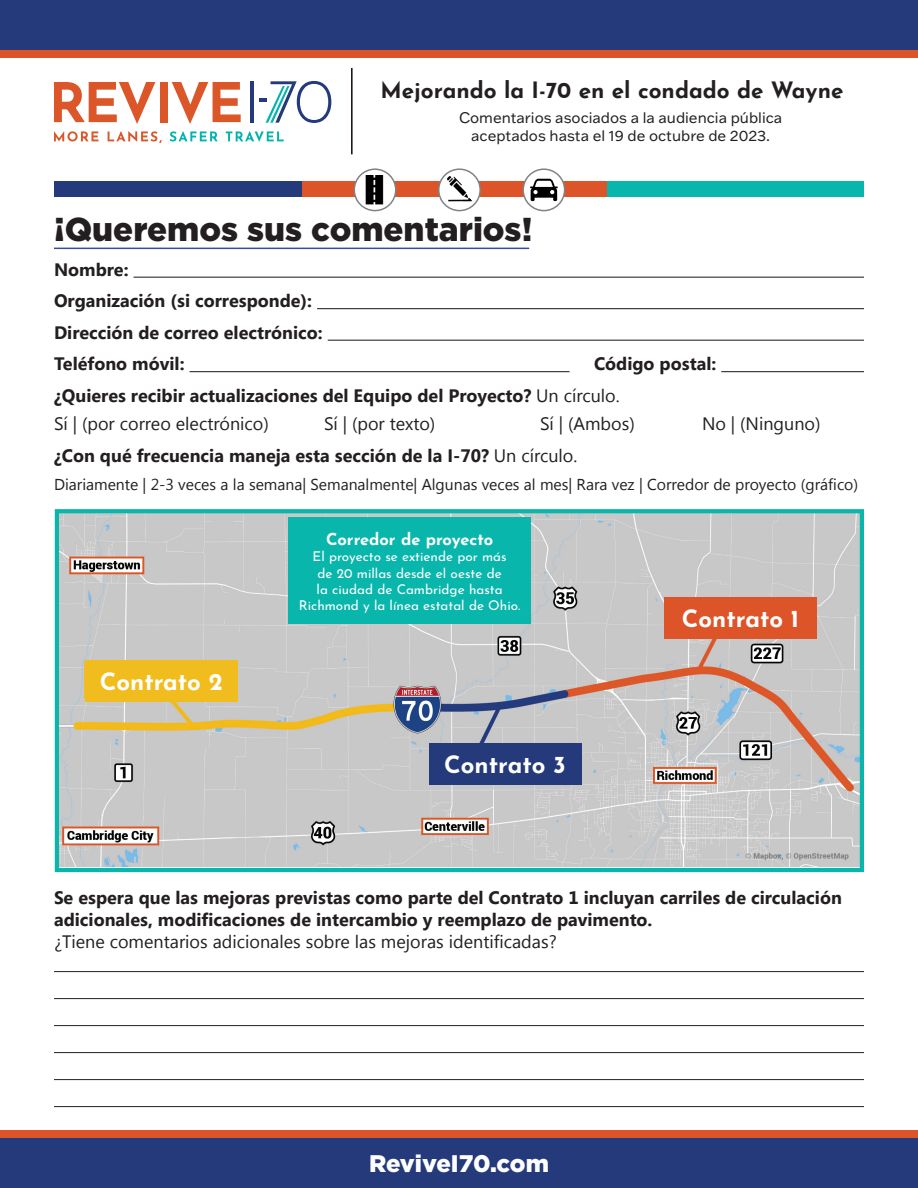
<style>
.page{position:relative;width:918px;height:1188px;background:#fff}
.page>*{position:absolute;margin:0;border:0;box-sizing:border-box;transform-origin:0 0}
.t1{font:900 33.15px "Gotham";color:#231f20}
.t2{font:900 24px "Gotham";letter-spacing:-.005em;color:#fff}
.t3{font:700 23.85px "Josefin Sans";color:#fff}
.t4{font:700 22.5px "Josefin Sans";color:#231f20}
.t5{font:700 18px/21.6px "Segoe UI";color:#231f20}
.t6{font:18px "Segoe UI";color:#231f20}
.t7{font:700 16.5px "Josefin Sans";color:#fff}
.t8{font:15.75px "Segoe UI";color:#231f20}
.t9{font:15px/18px "Franklin Gothic ATF";color:#231f20;text-align:center}
.t10{font:13.5px/16.2px "Josefin Sans";color:#fff;text-align:center}
.s1{font-weight:400}
</style>
<div class="page">
<div style="left:0;top:1134px;width:918px;height:54px;background:#243a7b"></div>
<div style="left:0;top:1130px;width:918px;height:7px;background:#dd5428"></div>
<hr style="left:54px;top:248px;width:475px;height:1px;background:#3051a3">
<div style="left:54px;top:181px;width:249px;height:15px;background:#243a7b"></div>
<div style="left:302px;top:181px;width:306px;height:15px;background:#dd5428"></div>
<div style="left:608px;top:181px;width:256px;height:15px;background:#09b6ac"></div>
<svg style="left:523px;top:169px;width:42px;height:42px"></svg>
<div style="left:522px;top:168px;width:43px;height:43px;border:2px solid #818285;border-radius:50%"></div>
<svg style="left:530px;top:179px;width:28px;height:22px"></svg>
<svg style="left:354px;top:169px;width:42px;height:42px"></svg>
<div style="left:354px;top:168px;width:42px;height:43px;border:2px solid #818285;border-radius:50%"></div>
<img style="left:366px;top:176px;width:18px;height:28px">
<svg style="left:439px;top:169px;width:41px;height:42px"></svg>
<div style="left:438px;top:168px;width:43px;height:43px;border:2px solid #818285;border-radius:50%"></div>
<img style="left:445px;top:176px;width:28px;height:29px">
<svg style="left:447px;top:196px;width:27px;height:6px"></svg>
<hr style="left:134px;top:277px;width:730px;height:1px;background:#231f20">
<hr style="left:317px;top:308px;width:547px;height:1px;background:#231f20">
<hr style="left:328px;top:340px;width:536px;height:1px;background:#231f20">
<hr style="left:190px;top:371px;width:380px;height:1px;background:#231f20">
<hr style="left:721px;top:371px;width:143px;height:1px;background:#231f20">
<hr style="left:351px;top:68px;width:2px;height:86px;background:#150909">
<svg style="left:54px;top:82px;width:101px;height:42px"></svg>
<div style="left:160px;top:82px;width:8px;height:40px;background:#db5628"></div>
<svg style="left:172px;top:82px;width:69px;height:42px"></svg>
<hr style="left:251px;top:81px;width:3px;height:42px;background:#253a7c">
<svg style="left:259px;top:81px;width:72px;height:42px"></svg>
<svg style="left:54px;top:131px;width:44px;height:11px"></svg>
<svg style="left:108px;top:131px;width:54px;height:12px"></svg>
<svg style="left:170px;top:131px;width:48px;height:11px"></svg>
<svg style="left:226px;top:131px;width:58px;height:11px"></svg>
<div style="left:0;top:0;width:918px;height:54px;background:#243a7b"></div>
<div style="left:0;top:51px;width:918px;height:7px;background:#dd5428"></div>
<hr style="left:54px;top:971px;width:810px;height:1px;background:#231f20">
<hr style="left:54px;top:998px;width:810px;height:1px;background:#231f20">
<hr style="left:54px;top:1025px;width:810px;height:1px;background:#231f20">
<hr style="left:54px;top:1052px;width:810px;height:1px;background:#231f20">
<hr style="left:54px;top:1079px;width:810px;height:1px;background:#231f20">
<hr style="left:54px;top:1106px;width:810px;height:1px;background:#231f20">
<img style="left:60px;top:514px;width:799px;height:353px">
<div style="left:55px;top:509px;width:809px;height:363px;border:4px solid #09b6ac"></div>
<div style="left:289px;top:517px;width:242px;height:106px;background:#09b6ac"></div>
<div style="left:85px;top:660px;width:152px;height:41px;background:#f1bc1e"></div>
<div style="left:429px;top:743px;width:152px;height:42px;background:#243a7b"></div>
<div style="left:664px;top:598px;width:153px;height:41px;background:#dd5428"></div>
<p class="t4" style="left:381px;top:70px;width:464px">Mejorando la I-70 en el condado de Wayne</p>
<p class="t9" style="left:459px;top:109px;width:325px">Comentarios asociados a la audiencia pública aceptados hasta el 19 de octubre de 2023.</p>
<p class="t1" style="left:54px;top:210px;width:480px">¡Queremos sus comentarios!</p>
<p class="t5" style="left:54px;top:258px;width:76px">Nombre:</p>
<p class="t5" style="left:54px;top:289px;width:260px">Organización (si corresponde):</p>
<p class="t5" style="left:54px;top:321px;width:270px">Dirección de correo electrónico:</p>
<p class="t5" style="left:54px;top:352px;width:132px">Teléfono móvil:</p>
<p class="t5" style="left:594px;top:352px;width:124px">Código postal:</p>
<p class="t5" style="left:54px;top:384px;width:567px">¿Quieres recibir actualizaciones del Equipo del Proyecto? <span class="s1">Un círculo.</span></p>
<p class="t6" style="left:54px;top:411px;width:216px">Sí | (por correo electrónico)</p>
<p class="t6" style="left:324px;top:411px;width:113px">Sí | (por texto)</p>
<p class="t6" style="left:540px;top:411px;width:96px">Sí | (Ambos)</p>
<p class="t6" style="left:702px;top:411px;width:120px">No | (Ninguno)</p>
<p class="t5" style="left:54px;top:444px;width:525px">¿Con qué frecuencia maneja esta sección de la I-70? <span class="s1">Un círculo.</span></p>
<p class="t8" style="left:54px;top:474px;width:806px">Diariamente | 2-3 veces a la semana| Semanalmente| Algunas veces al mes| Rara vez | Corredor de proyecto (gráfico)</p>
<p class="t3" style="left:100px;top:660px;width:124px">Contrato 2</p>
<p class="t7" style="left:326px;top:525px;width:169px">Corredor de proyecto</p>
<p class="t10" style="left:299px;top:547px;width:223px">El proyecto se extiende por más<br>de 20 millas desde el oeste de<br>la ciudad de Cambridge hasta<br>Richmond y la línea estatal de Ohio.</p>
<p class="t3" style="left:444px;top:743px;width:123px">Contrato 3</p>
<p class="t3" style="left:682px;top:598px;width:119px">Contrato 1</p>
<p class="t5" style="left:54px;top:887px;width:789px">Se espera que las mejoras previstas como parte del Contrato 1 incluyan carriles de circulación adicionales, modificaciones de intercambio y reemplazo de pavimento.</p>
<p class="t6" style="left:54px;top:929px;width:504px">¿Tiene comentarios adicionales sobre las mejoras identificadas?</p>
<p class="t2" style="left:369px;top:1149px;width:181px">ReviveI70.com</p>
</div>
